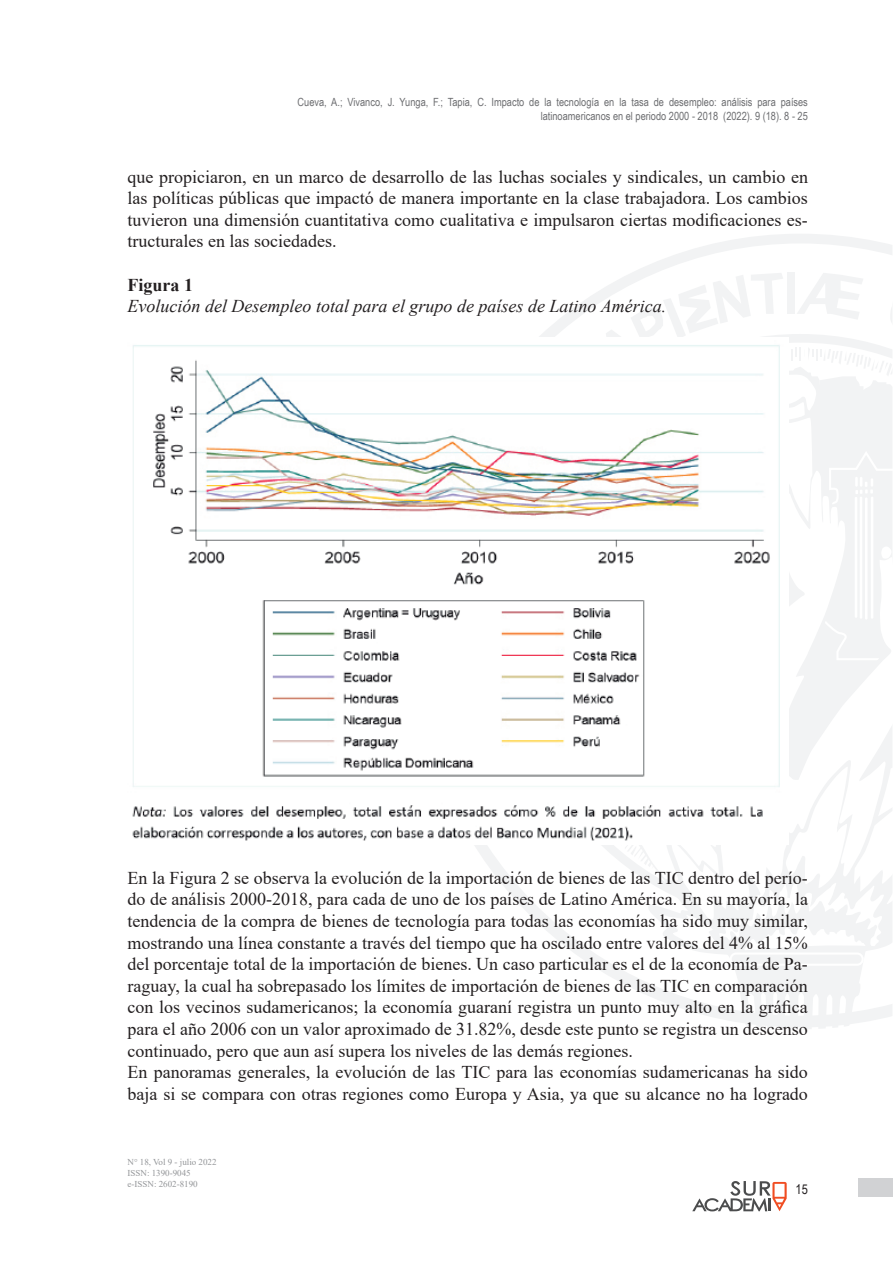
<style>
.page{position:relative;width:893px;height:1263px;background:#fff}
.page>*{position:absolute;margin:0;border:0;box-sizing:border-box;transform-origin:0 0}
.t1{font:18px/21.6px "Times New Roman";color:#231f20;text-align:justify}
.t2{font:italic 18px "Times New Roman";color:#231f20}
.t3{font:700 18px "Times New Roman";color:#231f20}
.t4{font:13.5px "Arial Narrow";color:#231f20}
.t5{font:11.25px/13.5px "Arial Narrow";color:#6c6d70;text-align:right}
.t6{font:9px/10.8px "Times New Roman";color:#939598}
</style>
<div class="page">
<div style="left:859px;top:1178px;width:34px;height:18px;background:#d1d2d4"></div>
<svg style="left:475px;top:234px;width:417px;height:795px"></svg>
<svg style="left:692px;top:1181px;width:95px;height:30px"></svg>
<img style="left:132px;top:337px;width:657px;height:508px">
<p class="t5" style="left:298px;top:95px;width:512px">Cueva, A.; Vivanco, J. Yunga, F.; Tapia, C. Impacto de la tecnología en la tasa de desempleo: análisis para países latinoamericanos en el periodo 2000 - 2018 (2022). 9 (18). 8 - 25</p>
<p class="t1" style="left:128px;top:165px;width:682px">que propiciaron, en un marco de desarrollo de las luchas sociales y sindicales, un cambio en las políticas públicas que impactó de manera importante en la clase trabajadora. Los cambios tuvieron una dimensión cuantitativa como cualitativa e impulsaron ciertas modificaciones es&shy;tructurales en las sociedades.</p>
<p class="t3" style="left:128px;top:272px;width:67px">Figura 1</p>
<p class="t2" style="left:128px;top:294px;width:540px">Evolución del Desempleo total para el grupo de países de Latino América.</p>
<p class="t1" style="left:128px;top:866px;width:682px;text-align:left">En la Figura 2 se observa la evolución de la importación de bienes de las TIC dentro del perío&shy;do de análisis 2000-2018, para cada de uno de los países de Latino América. En su mayoría, la tendencia de la compra de bienes de tecnología para todas las economías ha sido muy similar, mostrando una línea constante a través del tiempo que ha oscilado entre valores del 4% al 15% del porcentaje total de la importación de bienes. Un caso particular es el de la economía de Pa&shy;raguay, la cual ha sobrepasado los límites de importación de bienes de las TIC en comparación con los vecinos sudamericanos; la economía guaraní registra un punto muy alto en la gráfica para el año 2006 con un valor aproximado de 31.82%, desde este punto se registra un descenso continuado, pero que aun así supera los niveles de las demás regiones.<br>En panoramas generales, la evolución de las TIC para las economías sudamericanas ha sido baja si se compara con otras regiones como Europa y Asia, ya que su alcance no ha logrado</p>
<p class="t6" style="left:128px;top:1157px;width:91px">N° 18, Vol 9 - julio 2022<br>ISSN: 1390-9045 e-ISSN: 2602-8190</p>
<p class="t4" style="left:796px;top:1179px;width:14px">15</p>
</div>
